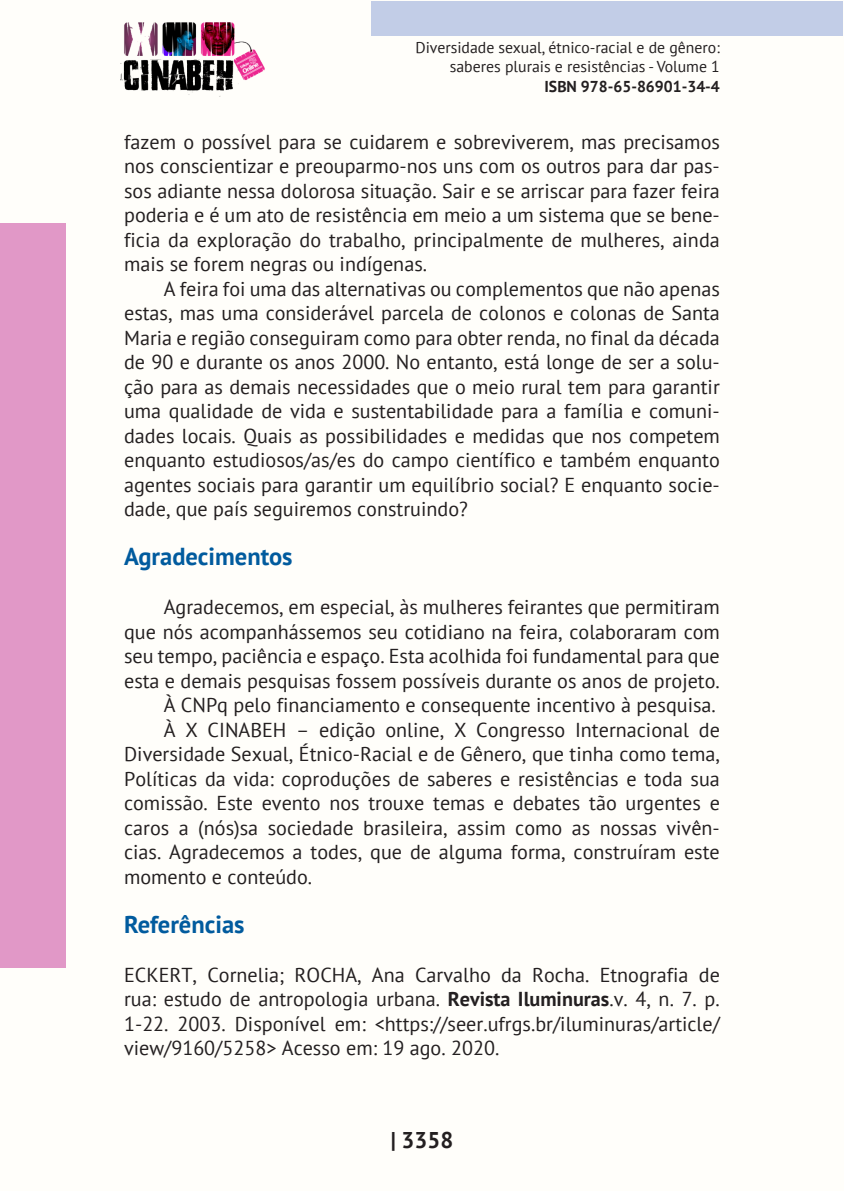
<style>
.page{position:relative;width:844px;height:1191px;background:#fff}
.page>*{position:absolute;margin:0;border:0;box-sizing:border-box;transform-origin:0 0}
._9_SUBTÍTULOS{font:700 24.5px "PT Sans";color:#015b9e}
.t1{font:700 22.75px "PT Sans";color:#231f20}
._8_CORPO{font:20.12px/24.5px "PT Sans";color:#231f20;text-align:justify}
._11_REFERENCIAS{font:20.12px/24.5px "PT Sans";color:#231f20;text-align:justify}
.t2{font:15.75px/18.9px "PT Sans";color:#231f20;text-align:right}
.t3{font:700 15.75px "PT Sans";color:#231f20}
.s1{font-weight:700}
</style>
<div class="page">
<div style="left:0;top:0;width:843px;height:1191px;background:#fffefa"></div>
<div style="left:371px;top:1px;width:471px;height:35px;background:#c2cde7"></div>
<div style="left:0;top:223px;width:65px;height:744px;background:#e198c7"></div>
<img style="left:120px;top:22px;width:144px;height:75px">
<p class="t2" style="left:415px;top:38px;width:306px">Diversidade sexual, étnico-racial e de gênero: saberes plurais e resistências - Volume 1</p>
<p class="t3" style="left:544px;top:76px;width:177px">ISBN 978-65-86901-34-4</p>
<p class="_8_CORPO" style="left:124px;top:129px;width:597px">fazem o possível para se cuidarem e sobreviverem, mas precisamos nos conscientizar e preouparmo-nos uns com os outros para dar pas&shy;sos adiante nessa dolorosa situação. Sair e se arriscar para fazer feira poderia e é um ato de resistência em meio a um sistema que se bene&shy;ficia da exploração do trabalho, principalmente de mulheres, ainda mais se forem negras ou indígenas.</p>
<p class="_8_CORPO" style="left:124px;top:276px;width:597px;text-indent:40px">A feira foi uma das alternativas ou complementos que não apenas estas, mas uma considerável parcela de colonos e colonas de Santa Maria e região conseguiram como para obter renda, no final da década de 90 e durante os anos 2000. No entanto, está longe de ser a solu&shy;ção para as demais necessidades que o meio rural tem para garantir uma qualidade de vida e sustentabilidade para a família e comuni&shy;dades locais. Quais as possibilidades e medidas que nos competem enquanto estudiosos/as/es do campo científico e também enquanto agentes sociais para garantir um equilíbrio social? E enquanto socie&shy;dade, que país seguiremos construindo?</p>
<p class="_9_SUBTÍTULOS" style="left:124px;top:540px;width:170px">Agradecimentos</p>
<p class="_8_CORPO" style="left:124px;top:594px;width:597px;text-indent:40px">Agradecemos, em especial, às mulheres feirantes que permitiram que nós acompanhássemos seu cotidiano na feira, colaboraram com seu tempo, paciência e espaço. Esta acolhida foi fundamental para que esta e demais pesquisas fossem possíveis durante os anos de projeto.</p>
<p class="_8_CORPO" style="left:164px;top:692px;width:553px">À CNPq pelo financiamento e consequente incentivo à pesquisa.</p>
<p class="_8_CORPO" style="left:124px;top:717px;width:597px;text-indent:40px">À X CINABEH – edição online, X Congresso Internacional de Diversidade Sexual, Étnico-Racial e de Gênero, que tinha como tema, Políticas da vida: coproduções de saberes e resistências e toda sua comissão. Este evento nos trouxe temas e debates tão urgentes e caros a (nós)sa sociedade brasileira, assim como as nossas vivên&shy;cias. Agradecemos a todes, que de alguma forma, construíram este momento e conteúdo.</p>
<p class="_9_SUBTÍTULOS" style="left:124px;top:908px;width:122px">Referências</p>
<p class="_11_REFERENCIAS" style="left:124px;top:962px;width:597px">ECKERT, Cornelia; ROCHA, Ana Carvalho da Rocha. Etnografia de rua: estudo de antropologia urbana. <span class="s1">Revista Iluminuras</span>.v. 4, n. 7. p.<br>1-22. 2003. Disponível em: &lt;https://seer.ufrgs.br/iluminuras/article/ view/9160/5258&gt; Acesso em: 19 ago. 2020.</p>
<p class="t1" style="left:390px;top:1125px;width:64px">| 3358</p>
</div>
